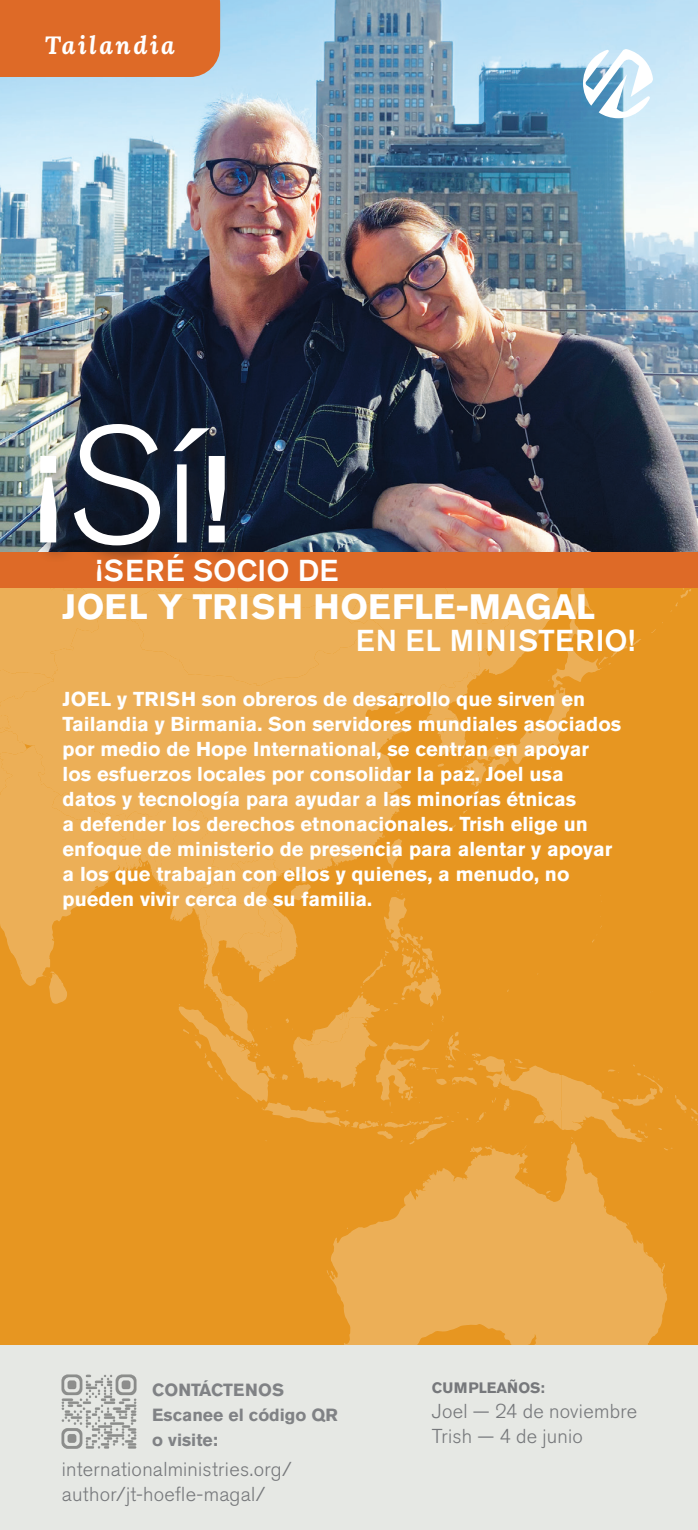
<style>
.page{position:relative;width:698px;height:1530px;background:#fff}
.page>*{position:absolute;margin:0;border:0;box-sizing:border-box;transform-origin:0 0}
.text_w_check_boxes{font:500 122.5px "Akzidenz Grotesk BE";color:#fff}
.text_w_check_boxes-2{font:700 35px "Akzidenz Grotesk BE";color:#fff}
.text_w_check_boxes-3{font:500 30px "Akzidenz Grotesk BE";letter-spacing:.04em;color:#fff}
.text_w_check_boxes-4{font:500 30px "Akzidenz Grotesk BE";letter-spacing:.01em;color:#fff}
.t1{font:italic 700 25px "Lora";letter-spacing:.1em;color:#fff}
.t2{font:700 20px/25px "Akzidenz Grotesk BE";color:#fff}
.text_w_check_boxes-5{font:300 20px/25px "Akzidenz Grotesk BE";letter-spacing:.015em;color:#76787b}
.text_w_check_boxes-6{font:700 17.5px/25px "Akzidenz Grotesk BE";color:#808285}
.text_w_check_boxes-7{font:700 15px "Akzidenz Grotesk BE";color:#76787b}
.s1{font-weight:300;font-size:163.5px}
</style>
<div class="page">
<div style="left:0;top:588px;width:697px;height:758px;background:#e79621"></div>
<svg style="left:561px;top:1046px;width:137px;height:91px"></svg>
<svg style="left:198px;top:1046px;width:363px;height:95px"></svg>
<svg style="left:198px;top:1140px;width:68px;height:1px"></svg>
<svg style="left:326px;top:1137px;width:372px;height:208px;fill:#ecaf57"></svg>
<svg style="left:0;top:588px;width:698px;height:458px"></svg>
<img style="left:0;top:0;width:698px;height:553px">
<div style="left:0;top:1345px;width:698px;height:185px;background:#e6e8e4"></div>
<svg style="left:583px;top:49px;width:70px;height:69px"></svg>
<div style="left:0;top:0;width:220px;height:77px;background:#de6a27"></div>
<div style="left:0;top:553px;width:698px;height:35px;background:#de6a27"></div>
<div style="left:34px;top:419px;width:212px;height:148px;background:#231f20;opacity:.5"></div>
<img style="left:61px;top:1374px;width:76px;height:75px">
<p class="t1" style="left:45px;top:26px;width:131px">Tailandia</p>
<p class="text_w_check_boxes" style="left:35px;top:425px;width:196px">¡<span class="s1">Sí</span>!</p>
<p class="text_w_check_boxes-4" style="left:96px;top:553px;width:243px">¡SERÉ SOCIO DE</p>
<p class="text_w_check_boxes-2" style="left:62px;top:586px;width:534px">JOEL Y TRISH HOEFLE-MAGAL</p>
<p class="text_w_check_boxes-3" style="left:355px;top:622px;width:281px">EN EL MINISTERIO!</p>
<p class="t2" style="left:63px;top:687px;width:560px">JOEL y TRISH son obreros de desarrollo que sirven en Tailandia y Birmania. Son servidores mundiales asociados por medio de Hope International, se centran en apoyar los esfuerzos locales por consolidar la paz. Joel usa datos y tecnología para ayudar a las minorías étnicas<br>a defender los derechos etnonacionales. Trish elige un enfoque de ministerio de presencia para alentar y apoyar a los que trabajan con ellos y quienes, a menudo, no pueden vivir cerca de su familia.</p>
<p class="text_w_check_boxes-6" style="left:152px;top:1377px;width:187px">CONTÁCTENOS<br>Escanee el código QR</p>
<p class="text_w_check_boxes-6" style="left:152px;top:1427px;width:67px">o visite:</p>
<p class="text_w_check_boxes-5" style="left:62px;top:1457px;width:231px">internationalministries.org/ author/jt-hoefle-magal/</p>
<p class="text_w_check_boxes-7" style="left:432px;top:1379px;width:115px">CUMPLEAÑOS:</p>
<p class="text_w_check_boxes-5" style="left:432px;top:1399px;width:207px">Joel — 24 de noviembre</p>
<p class="text_w_check_boxes-5" style="left:432px;top:1424px;width:152px">Trish — 4 de junio</p>
</div>
